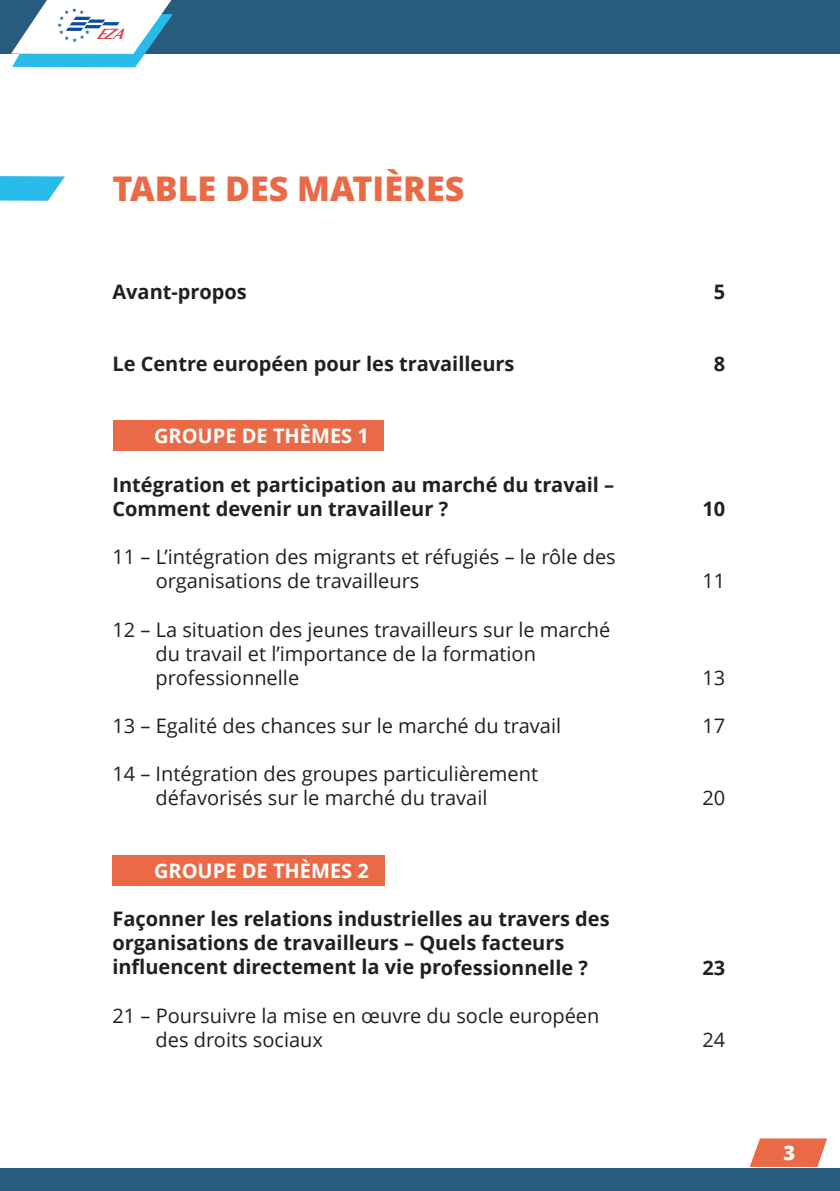
<style>
.page{position:relative;width:840px;height:1191px;background:#fff}
.page>*{position:absolute;margin:0;border:0;box-sizing:border-box;transform-origin:0 0}
.t1{font:800 34px "Open Sans";color:#ea6a48}
.t2{font:20px/24.2px "Open Sans";color:#231f20}
.t3{font:700 20px/24.2px "Open Sans";color:#231f20}
.t4{font:700 20px "Open Sans";color:#fff}
.t5{font:800 20px "Open Sans";color:#fff}
.t6{font:italic 700 15.2px "Optima";color:#dd3c45}
</style>
<div class="page">
<div style="left:113px;top:421px;width:271px;height:30px;background:#ea6a48"></div>
<div style="left:112px;top:855px;width:272px;height:30px;background:#ea6a48"></div>
<svg style="left:749px;top:1138px;width:77px;height:29px;background:#ec7e61"></svg>
<div style="left:0;top:0;width:839px;height:54px;background:#285b7d"></div>
<div style="left:0;top:1168px;width:839px;height:23px;background:#285b7d"></div>
<svg style="left:0;top:176px;width:65px;height:25px;background:#49c5ed"></svg>
<svg style="left:11px;top:0;width:162px;height:67px"></svg>
<p class="t6" style="left:96px;top:25px;width:36px">EZA</p>
<p class="t1" style="left:112px;top:165px;width:353px">TABLE DES MATIÈRES</p>
<p class="t3" style="left:112px;top:279px;width:136px">Avant-propos</p>
<p class="t3" style="left:713px;top:279px;width:13px">5</p>
<p class="t3" style="left:112px;top:351px;width:403px">Le Centre européen pour les travailleurs</p>
<p class="t3" style="left:713px;top:351px;width:13px">8</p>
<p class="t4" style="left:154px;top:422px;width:216px">GROUPE DE THÈMES 1</p>
<p class="t3" style="left:112px;top:472px;width:503px">Intégration et participation au marché du travail –</p>
<p class="t3" style="left:112px;top:496px;width:337px">Comment devenir un travailleur ?</p>
<p class="t3" style="left:702px;top:496px;width:24px">10</p>
<p class="t2" style="left:156px;top:544px;width:461px;text-indent:-43px">11 – L’intégration des migrants et réfugiés – le rôle des organisations de travailleurs</p>
<p class="t2" style="left:702px;top:568px;width:24px">11</p>
<p class="t2" style="left:155px;top:616px;width:456px;text-indent:-43px">12 – La situation des jeunes travailleurs sur le marché du travail et l’importance de la formation professionnelle</p>
<p class="t2" style="left:702px;top:665px;width:24px">13</p>
<p class="t2" style="left:112px;top:713px;width:450px">13 – Egalité des chances sur le marché du travail</p>
<p class="t2" style="left:702px;top:713px;width:24px">17</p>
<p class="t2" style="left:112px;top:761px;width:427px;text-align:center">14 – Intégration des groupes particulièrement défavorisés sur le marché du travail</p>
<p class="t2" style="left:702px;top:785px;width:24px">20</p>
<p class="t4" style="left:154px;top:856px;width:216px">GROUPE DE THÈMES 2</p>
<p class="t3" style="left:112px;top:906px;width:498px">Façonner les relations industrielles au travers des organisations de travailleurs – Quels facteurs influencent directement la vie professionnelle ?</p>
<p class="t2" style="left:155px;top:1003px;width:445px;text-indent:-43px">21 – Poursuivre la mise en œuvre du socle européen des droits sociaux</p>
<p class="t3" style="left:702px;top:954px;width:24px">23</p>
<p class="t2" style="left:702px;top:1027px;width:24px">24</p>
<p class="t5" style="left:783px;top:1138px;width:13px">3</p>
</div>
